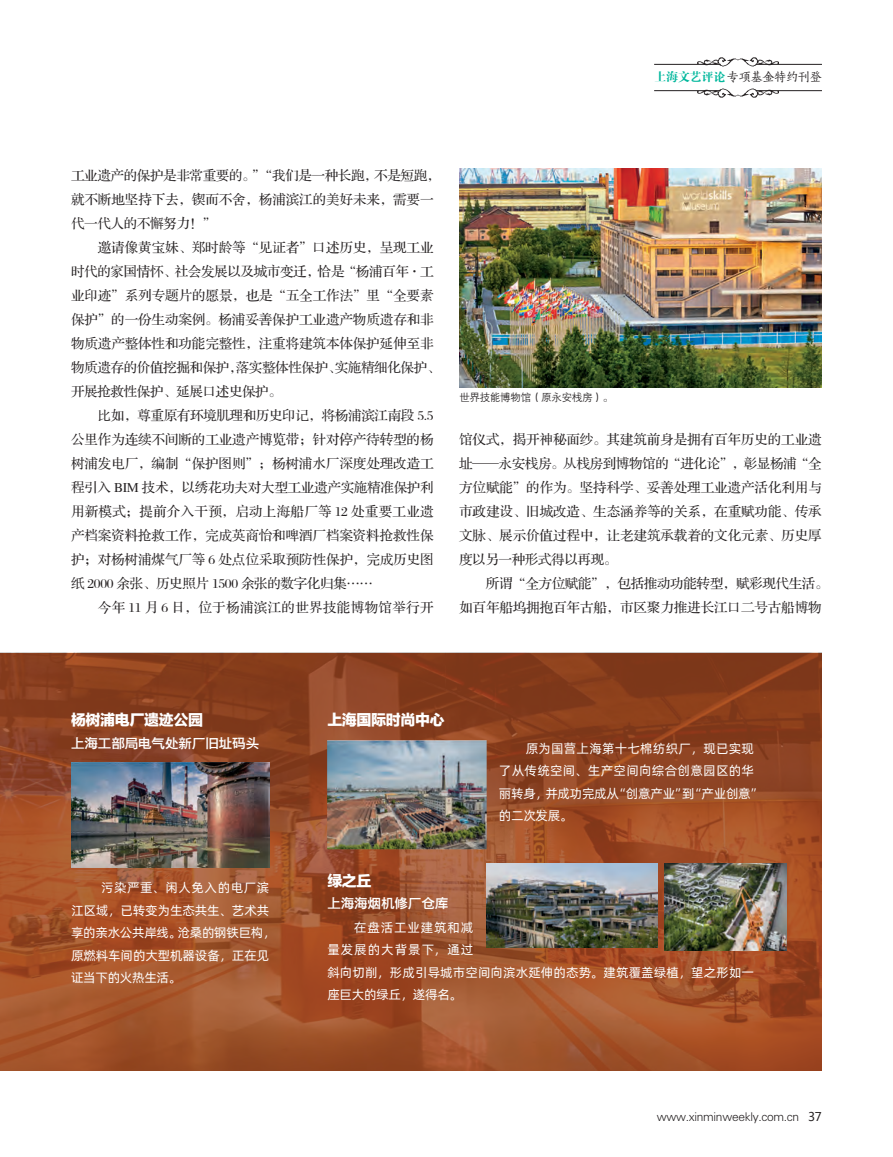
<style>
.page{position:relative;width:893px;height:1157px;background:#fff}
.page>*{position:absolute;margin:0;border:0;box-sizing:border-box;transform-origin:0 0}
.t1{font:15px "FZLTTHJW GB1 0";letter-spacing:-.025em;color:#fff}
.t2{font:13.5px "FZS3 JW GB1 0";letter-spacing:-.005em;color:#231f20}
.t3{font:13.5px "FZS3 JW GB1 0";letter-spacing:-.025em;color:#231f20}
.t4{font:13.5px "FZS3 JW GB1 0";letter-spacing:.02em;color:#231f20}
.t5{font:13.5px "FZS3 JW GB1 0";letter-spacing:.025em;color:#231f20}
.t6{font:13.5px "FZYDZHJW GB1 0";letter-spacing:-.005em;color:#fff}
.t7{font:12.75px/22.5px "Alibaba Pu Hui Ti 2 55 Regular";letter-spacing:.005em;color:#fff}
.t8{font:12.15px "FZSKBXKJW GB1 0";letter-spacing:-.025em;color:#231f20}
.t9{font:12px "FZXH1 JW GB1 0";letter-spacing:-.025em;color:#231f20}
.t10{font:10.5px "FZZDXJW GB1 0";letter-spacing:-.025em;color:#231f20}
.s1{font-family:"FZDBSJW GB1 0";color:#03b89d}
.s2{font-family:"FZLTTHJW GB1 0";font-size:15px}
.s3{font-family:"Microsoft Ya Hei"}
</style>
<div class="page">
<img style="left:698px;top:57px;width:80px;height:10px">
<hr style="left:654px;top:64px;width:67px;height:1px;background:#231f20">
<hr style="left:755px;top:64px;width:67px;height:1px;background:#231f20">
<img style="left:698px;top:88px;width:80px;height:10px">
<hr style="left:654px;top:90px;width:67px;height:1px;background:#231f20">
<hr style="left:755px;top:90px;width:67px;height:1px;background:#231f20">
<img style="left:0;top:653px;width:822px;height:417px">
<img style="left:459px;top:168px;width:363px;height:220px">
<img style="left:71px;top:763px;width:198px;height:104px">
<img style="left:327px;top:741px;width:159px;height:108px">
<img style="left:486px;top:863px;width:171px;height:84px">
<img style="left:664px;top:863px;width:123px;height:87px">
<p class="t8" style="left:654px;top:71px;width:169px"><span class="s1">上海文艺评论</span>专项基金特约刊登</p>
<p class="t3" style="left:71px;top:168px;width:371px">工业遗产的保护是非常重要的。”“我们是一种长跑，不是短跑，</p>
<p class="t2" style="left:71px;top:192px;width:364px">就不断地坚持下去，锲而不舍，杨浦滨江的美好未来，需要一</p>
<p class="t3" style="left:71px;top:216px;width:147px">代一代人的不懈努力！”</p>
<p class="t2" style="left:98px;top:240px;width:337px">邀请像黄宝妹、郑时龄等“见证者”口述历史，呈现工业</p>
<p class="t3" style="left:71px;top:264px;width:364px">时代的家国情怀、社会发展以及城市变迁，恰是“杨浦百年·工</p>
<p class="t2" style="left:71px;top:288px;width:364px">业印迹”系列专题片的愿景，也是“五全工作法”里“全要素</p>
<p class="t2" style="left:71px;top:312px;width:364px">保护”的一份生动案例。杨浦妥善保护工业遗产物质遗存和非</p>
<p class="t2" style="left:71px;top:336px;width:364px">物质遗产整体性和功能完整性，注重将建筑本体保护延伸至非</p>
<p class="t3" style="left:71px;top:360px;width:371px">物质遗存的价值挖掘和保护，落实整体性保护、实施精细化保护、</p>
<p class="t3" style="left:71px;top:384px;width:212px">开展抢救性保护、延展口述史保护。</p>
<p class="t3" style="left:98px;top:408px;width:337px">比如，尊重原有环境肌理和历史印记，将杨浦滨江南段 5.5</p>
<p class="t2" style="left:71px;top:432px;width:364px">公里作为连续不间断的工业遗产博览带；针对停产待转型的杨</p>
<p class="t2" style="left:71px;top:456px;width:364px">树浦发电厂，编制“保护图则”；杨树浦水厂深度处理改造工</p>
<p class="t2" style="left:71px;top:480px;width:364px">程引入 BIM 技术，以绣花功夫对大型工业遗产实施精准保护利</p>
<p class="t4" style="left:71px;top:504px;width:364px">用新模式；提前介入干预，启动上海船厂等 12 处重要工业遗</p>
<p class="t2" style="left:71px;top:528px;width:364px">产档案资料抢救工作，完成英商怡和啤酒厂档案资料抢救性保</p>
<p class="t2" style="left:71px;top:552px;width:364px">护；对杨树浦煤气厂等 6 处点位采取预防性保护，完成历史图</p>
<p class="t3" style="left:71px;top:576px;width:304px">纸 2000 余张、历史照片 1500 余张的数字化归集……</p>
<p class="t5" style="left:98px;top:600px;width:337px">今年 11 月 6 日，位于杨浦滨江的世界技能博物馆举行开</p>
<p class="t10" style="left:459px;top:392px;width:155px">世界技能博物馆（原永安栈房）。</p>
<p class="t2" style="left:459px;top:432px;width:364px">馆仪式，揭开神秘面纱。其建筑前身是拥有百年历史的工业遗</p>
<p class="t3" style="left:459px;top:456px;width:364px">址——永安栈房。从栈房到博物馆的“进化论”，彰显杨浦“全</p>
<p class="t2" style="left:459px;top:480px;width:364px">方位赋能”的作为。坚持科学、妥善处理工业遗产活化利用与</p>
<p class="t2" style="left:459px;top:504px;width:364px">市政建设、旧城改造、生态涵养等的关系，在重赋功能、传承</p>
<p class="t2" style="left:459px;top:528px;width:364px">文脉、展示价值过程中，让老建筑承载着的文化元素、历史厚</p>
<p class="t3" style="left:459px;top:552px;width:160px">度以另一种形式得以再现。</p>
<p class="t3" style="left:486px;top:576px;width:344px">所谓“全方位赋能”，包括推动功能转型，赋彩现代生活。</p>
<p class="t2" style="left:459px;top:600px;width:364px">如百年船坞拥抱百年古船，市区聚力推进长江口二号古船博物</p>
<p class="t1" style="left:71px;top:711px;width:133px">杨树浦电厂遗迹公园</p>
<p class="t6" style="left:71px;top:736px;width:190px">上海工部局电气处新厂旧址码头</p>
<p class="t1" style="left:327px;top:711px;width:119px">上海国际时尚中心</p>
<p class="t7" style="left:499px;top:736px;width:263px;text-indent:27px">原为国营上海第十七棉纺织厂，现已实现了从传统空间、生产空间向综合创意园区的华丽转身，并成功完成从“创意产业”到“产业创意”的二次发展。</p>
<p class="t7" style="left:71px;top:875px;width:206px"><span class="s2">　　</span>污染严重、闲人免入的电厂滨江区域，已转变为生态共生、艺术共享的亲水公共岸线。沧桑的钢铁巨构，原燃料车间的大型机器设备，正在见证当下的火热生活。</p>
<p class="t1" style="left:327px;top:872px;width:46px">绿之丘</p>
<p class="t6" style="left:327px;top:896px;width:122px">上海海烟机修厂仓库</p>
<p class="t7" style="left:327px;top:915px;width:428px;text-indent:27px">在盘活工业建筑和减<br>量发展的大背景下，通过<br>斜向切削，形成引导城市空间向滨水延伸的态势。建筑覆盖绿植，望之形如一座巨大的绿丘，遂得名。</p>
<p class="t9" style="left:657px;top:1109px;width:167px">www.xinminweekly.com.cn <span class="s3">37</span></p>
</div>
